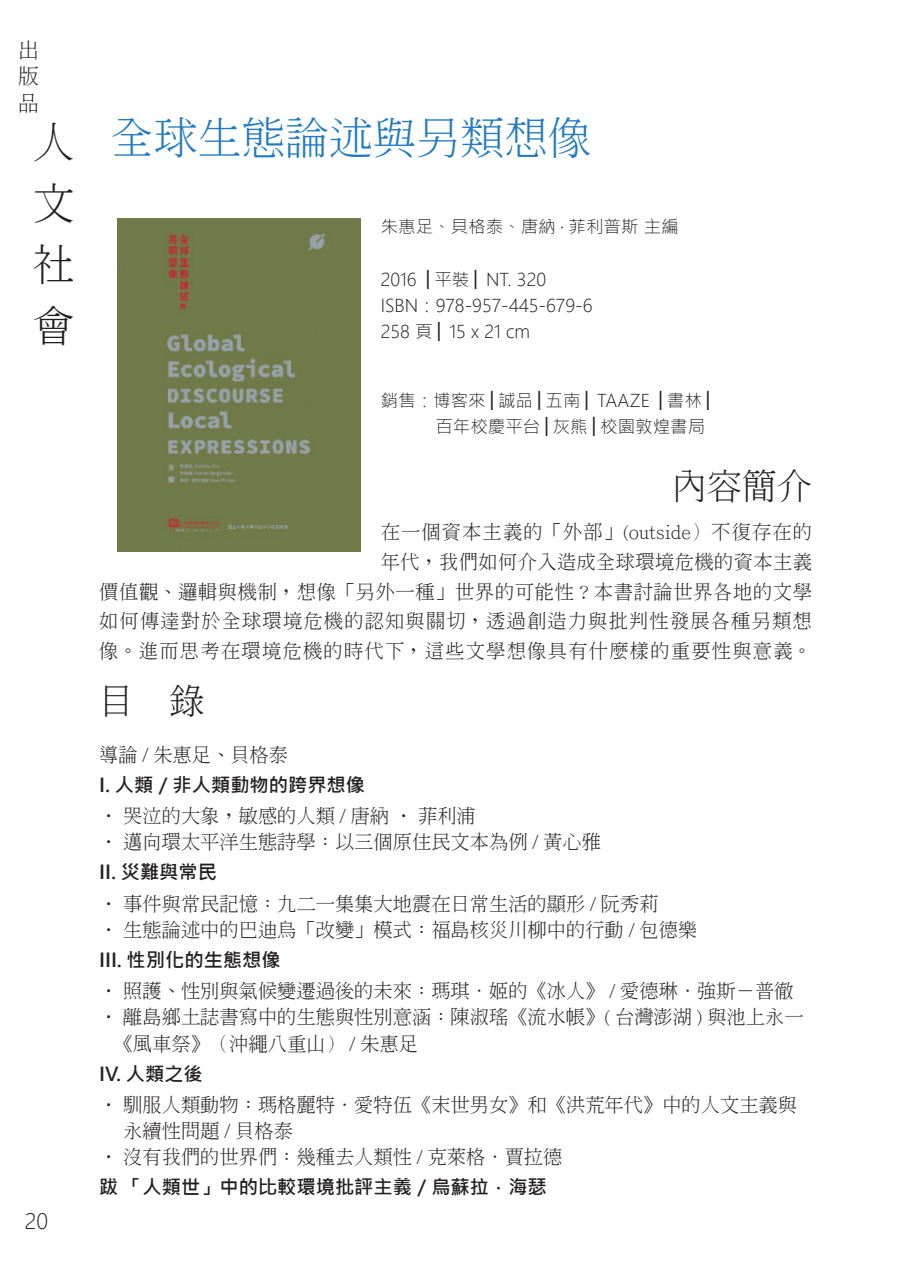
<style>
.page{position:relative;width:903px;height:1275px;background:#fff}
.page>*{position:absolute;margin:0;border:0;box-sizing:border-box;transform-origin:0 0}
.t1{font:300 43.75px "Adobe Ming Std";color:#227bc0}
.t2{font:300 42px/60.9px "Adobe Ming Std";color:#231f20;text-align:justify}
.t3{font:300 35px "Adobe Ming Std";color:#231f20}
.t4{font:300 21px/26.2px "Adobe Ming Std";color:#231f20;text-align:justify}
.t5{font:300 21px "Microsoft Jheng Hei";color:#231f20}
.t6{font:300 19.25px/26.2px "Adobe Ming Std";color:#231f20}
.t7{font:300 19.25px/29.8px "Adobe Ming Std";letter-spacing:.06em;color:#231f20;text-align:right}
.t8{font:700 19.25px "Microsoft Jheng Hei";color:#231f20}
.t9{font:300 17.5px/26.2px "Microsoft Jheng Hei";color:#231f20}
</style>
<div class="page">
<img style="left:118px;top:218px;width:243px;height:334px">
<p class="t4" style="left:18px;top:37px;width:22px">出版品</p>
<h2 class="t2" style="left:33px;top:111px;width:42px">人文社會</h2>
<h1 class="t1" style="left:110px;top:114px;width:483px">全球生態論述與另類想像</h1>
<p class="t9" style="left:381px;top:214px;width:299px">朱惠足、貝格泰、唐納 ‧ 菲利普斯 主編</p>
<p class="t9" style="left:381px;top:266px;width:213px">2016 │平裝│ NT. 320<br>ISBN：978-957-445-679-6<br>258 頁│ 15 x 21 cm</p>
<p class="t9" style="left:435px;top:387px;width:280px;text-indent:-55px">銷售：博客來│誠品│五南│ TAAZE │書林│百年校慶平台│灰熊│校園敦煌書局</p>
<h3 class="t3" style="left:672px;top:467px;width:141px">內容簡介</h3>
<p class="t7" style="left:99px;top:517px;width:714px">在一個資本主義的「外部」(outside）不復存在的<br>年代，我們如何介入造成全球環境危機的資本主義<br>價值觀、邏輯與機制，想像「另外一種」世界的可能性？本書討論世界各地的文學如何傳達對於全球環境危機的認知與關切，透過創造力與批判性發展各種另類想像。進而思考在環境危機的時代下，這些文學想像具有什麼樣的重要性與意義。</p>
<h3 class="t3" style="left:99px;top:682px;width:107px">目 錄</h3>
<p class="t5" style="left:25px;top:1208px;width:25px">20</p>
<p class="t6" style="left:99px;top:741px;width:190px">導論 / 朱惠足、貝格泰</p>
<p class="t8" style="left:99px;top:773px;width:267px">I. 人類／非人類動物的跨界想像</p>
<p class="t6" style="left:99px;top:802px;width:503px">‧ 哭泣的大象，敏感的人類 / 唐納 ‧ 菲利浦<br>‧ 邁向環太平洋生態詩學：以三個原住民文本為例 / 黃心雅</p>
<p class="t8" style="left:99px;top:860px;width:119px">II. 災難與常民</p>
<p class="t6" style="left:99px;top:890px;width:599px">‧ 事件與常民記憶：九二一集集大地震在日常生活的顯形 / 阮秀莉<br>‧ 生態論述中的巴迪烏「改變」模式：福島核災川柳中的行動 / 包德樂</p>
<p class="t8" style="left:99px;top:948px;width:183px">III. 性別化的生態想像</p>
<p class="t6" style="left:99px;top:977px;width:696px">‧ 照護、性別與氣候變遷過後的未來：瑪琪·姬的《冰人》 / 愛德琳．強斯－普徹</p>
<p class="t6" style="left:99px;top:1004px;width:706px">‧ 離島鄉土誌書寫中的生態與性別意涵：陳淑瑤《流水帳》( 台灣澎湖 ) 與池上永一</p>
<p class="t6" style="left:114px;top:1030px;width:306px">《風車祭》（沖繩八重山） / 朱惠足</p>
<p class="t8" style="left:99px;top:1061px;width:105px">IV. 人類之後</p>
<p class="t6" style="left:99px;top:1091px;width:699px">‧ 馴服人類動物：瑪格麗特．愛特伍《末世男女》和《洪荒年代》中的人文主義與</p>
<p class="t6" style="left:123px;top:1117px;width:171px">永續性問題 / 貝格泰</p>
<p class="t6" style="left:99px;top:1144px;width:465px">‧ 沒有我們的世界們：幾種去人類性 / 克萊格．賈拉德</p>
<p class="t8" style="left:99px;top:1175px;width:449px">跋 「人類世」中的比較環境批評主義／烏蘇拉．海瑟</p>
</div>
